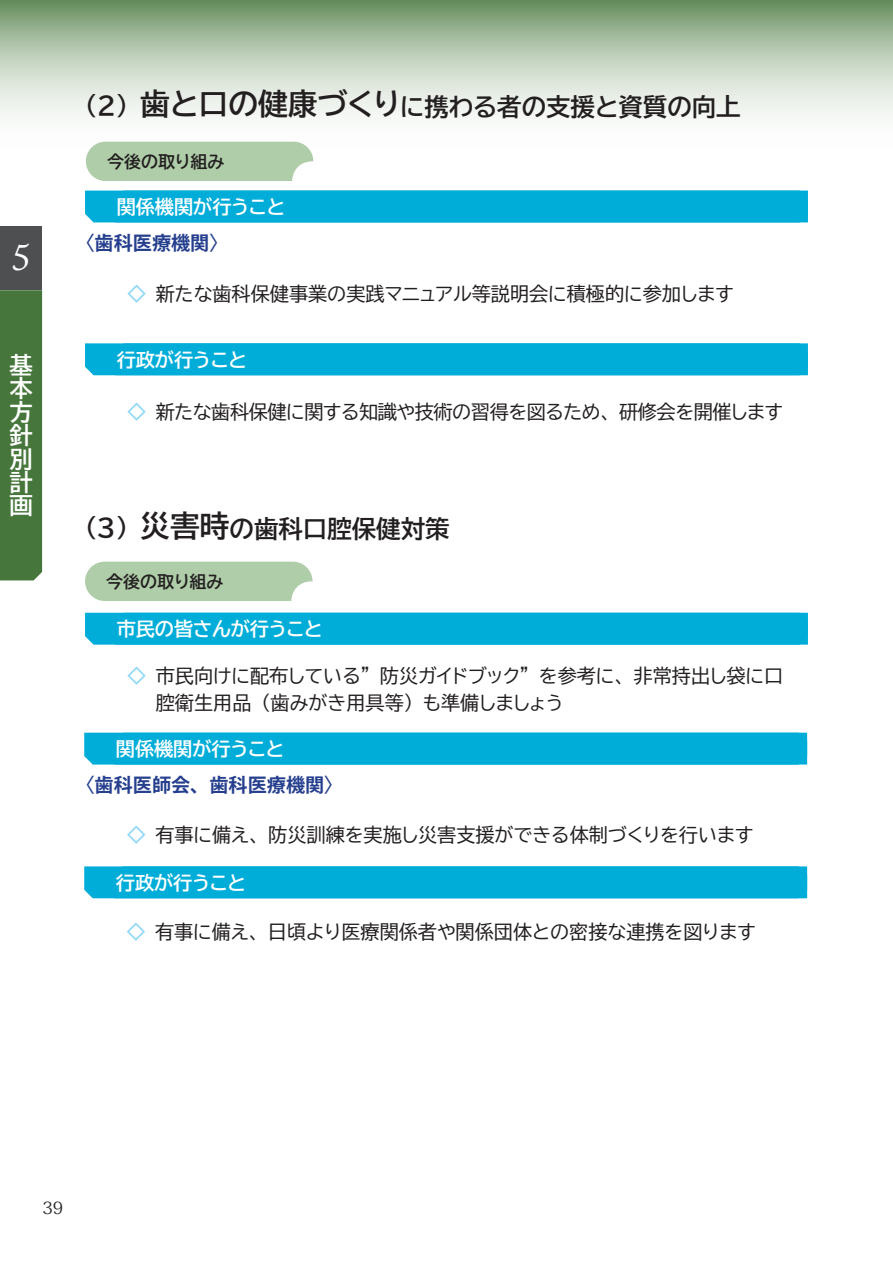
<style>
.page{position:relative;width:893px;height:1263px;background:#fff}
.page>*{position:absolute;margin:0;border:0;box-sizing:border-box;transform-origin:0 0}
.t1{font:italic 36.15px "Ten Mincho Text";color:#fff}
.t2{font:24.45px "BIZ UDP Gothic Bold";color:#231f20}
.t3{font:23.4px/23.4px "BIZ UDP Gothic Bold";color:#fff;text-align:justify}
.t4{font:19.2px/27.2px "BIZ UDP Gothic";color:#231f20}
.t5{font:19.2px "BIZ UDP Gothic Bold";color:#fff}
.t6{font:19.2px "BIZ UDP Gothic";letter-spacing:-.02em;color:#231f20}
.t7{font:700 19.2px "Koz Go Pr 6 N";color:#253f8e}
.t8{font:16.95px "BIZ UDP Gothic Bold";color:#231f20}
.t9{font:16.95px "Koz Min Pr 6 N";color:#231f20}
.s1{font-size:29.7px}
.s2{font-family:"BIZ UDP Gothic Bold";color:#8dd7f7}
</style>
<div class="page">
<div style="left:0;top:290px;width:42px;height:290px;background:#46763b"></div>
<div style="left:0;top:226px;width:42px;height:64px;background:#4e4f50"></div>
<svg style="left:0;top:0;width:893px;height:142px"></svg>
<div style="left:86px;top:142px;width:227px;height:39px;background:#afcda8"></div>
<div style="left:85px;top:191px;width:723px;height:31px;background:#00add9"></div>
<div style="left:85px;top:343px;width:723px;height:32px;background:#00add9"></div>
<svg style="left:85px;top:562px;width:228px;height:39px;background:#b4d0ad"></svg>
<div style="left:85px;top:613px;width:723px;height:32px;background:#00add9"></div>
<div style="left:84px;top:733px;width:723px;height:31px;background:#00add9"></div>
<div style="left:84px;top:866px;width:723px;height:32px;background:#00add9"></div>
<h1 class="t1" style="left:12px;top:237px;width:20px">5</h1>
<p class="t3" style="left:10px;top:353px;width:25px">基本方針別計画</p>
<p class="t2" style="left:85px;top:94px;width:657px">（2）<span class="s1">歯と口の健康づくり</span>に携わる者の支援と資質の向上</p>
<p class="t8" style="left:107px;top:153px;width:119px">今後の取り組み</p>
<p class="t5" style="left:117px;top:197px;width:170px">関係機関が行うこと</p>
<p class="t7" style="left:75px;top:233px;width:155px">〈歯科医療機関〉</p>
<p class="t4" style="left:127px;top:280px;width:608px"><span class="s2">◇</span> 新たな歯科保健事業の実践マニュアル等説明会に積極的に参加します</p>
<p class="t5" style="left:117px;top:350px;width:132px">行政が行うこと</p>
<p class="t6" style="left:127px;top:402px;width:657px"><span class="s2">◇</span> 新たな歯科保健に関する知識や技術の習得を図るため、研修会を開催します</p>
<p class="t2" style="left:85px;top:517px;width:366px">（3）<span class="s1">災害時</span>の歯科口腔保健対策</p>
<p class="t8" style="left:106px;top:573px;width:119px">今後の取り組み</p>
<p class="t5" style="left:117px;top:619px;width:207px">市民の皆さんが行うこと</p>
<p class="t4" style="left:156px;top:662px;width:629px;text-indent:-29px"><span class="s2">◇</span> 市民向けに配布している” 防災ガイドブック” を参考に、非常持出し袋に口腔衛生用品（歯みがき用具等）も準備しましょう</p>
<p class="t5" style="left:116px;top:739px;width:170px">関係機関が行うこと</p>
<p class="t7" style="left:76px;top:774px;width:269px">〈歯科医師会、歯科医療機関〉</p>
<p class="t4" style="left:127px;top:821px;width:628px"><span class="s2">◇</span> 有事に備え、防災訓練を実施し災害支援ができる体制づくりを行います</p>
<p class="t5" style="left:116px;top:873px;width:132px">行政が行うこと</p>
<p class="t4" style="left:127px;top:918px;width:630px"><span class="s2">◇</span> 有事に備え、日頃より医療関係者や関係団体との密接な連携を図ります</p>
<p class="t9" style="left:43px;top:1198px;width:22px">39</p>
</div>
